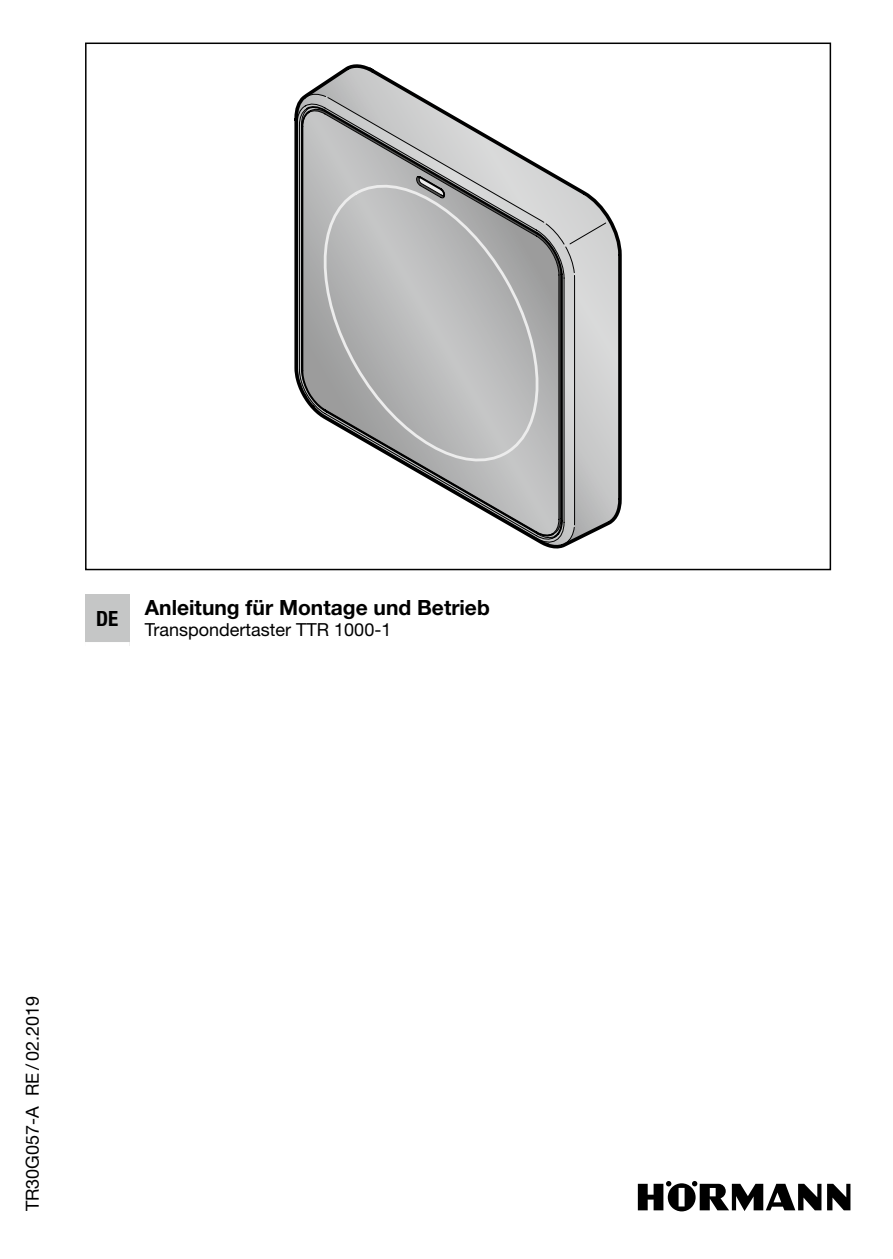
<style>
.page{position:relative;width:893px;height:1259px;background:#fff}
.page>*{position:absolute;margin:0;border:0;box-sizing:border-box;transform-origin:0 0}
.t1{font:700 21px "Hoermann Helvetica Neue";color:#000}
.t2{font:700 condensed 21px "Hoermann Helvetica Neue";color:#000}
.t3{font:18px "Hoermann Helvetica Neue Rm";color:#000}
</style>
<div class="page">
<svg style="left:827px;top:1183px;width:23px;height:27px"></svg>
<svg style="left:638px;top:1181px;width:183px;height:30px"></svg>
<div style="left:85px;top:594px;width:44px;height:51px;background:#c5c6c6"></div>
<div style="left:85px;top:642px;width:44px;height:6px;background:#fff"></div>
<svg style="left:295px;top:66px;width:326px;height:481px"></svg>
<svg style="left:569px;top:222px;width:38px;height:23px"></svg>
<svg style="left:315px;top:169px;width:236px;height:308px;background:#b6b7b7"></svg>
<p class="t2" style="left:96px;top:603px;width:24px">DE</p>
<p class="t1" style="left:145px;top:592px;width:346px">Anleitung für Montage und Betrieb</p>
<p class="t3" style="left:145px;top:617px;width:248px">Transpondertaster TTR 1000-1</p>
<p class="t3" style="left:20px;top:1211px;width:217px;rotate:-90deg">TR30G057-A RE / 02.2019</p>
</div>
